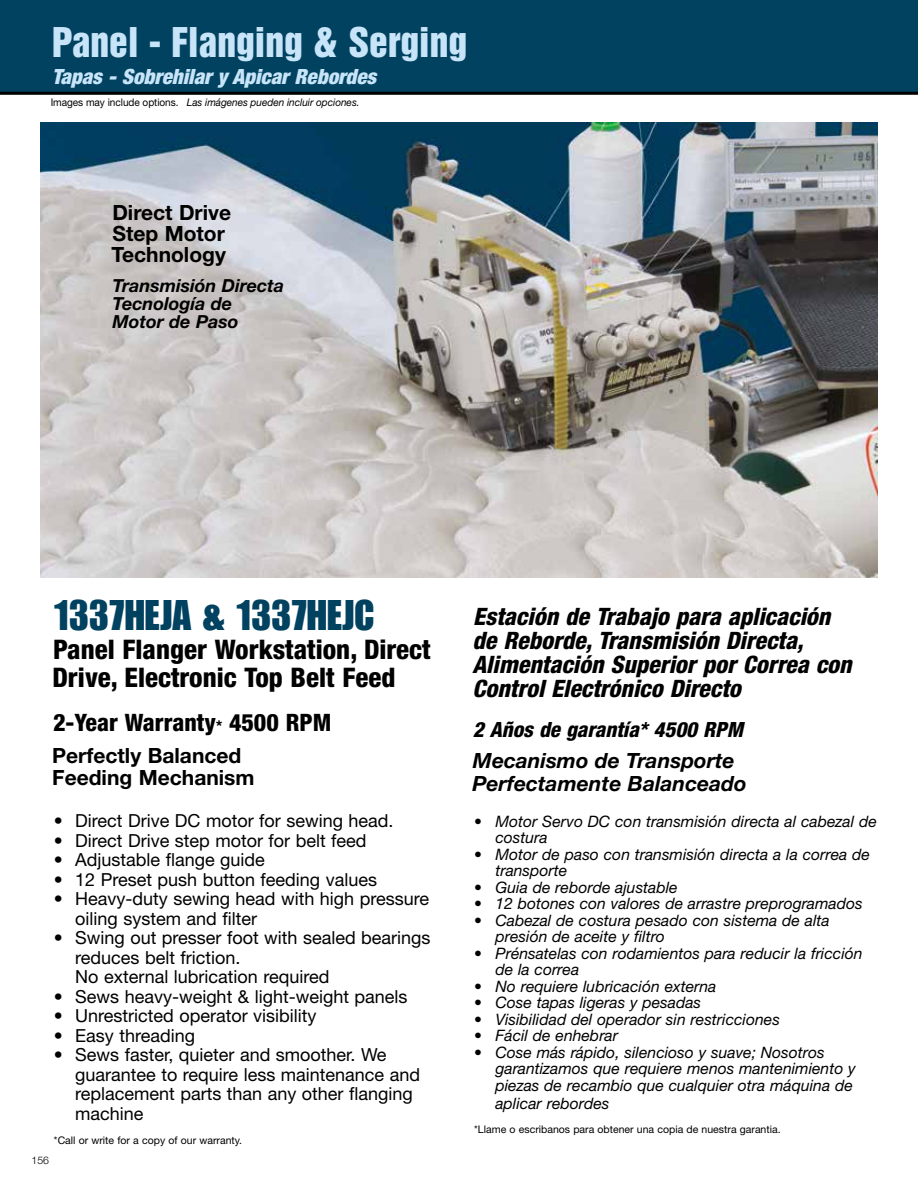
<style>
.page{position:relative;width:918px;height:1188px;background:#fff}
.page>*{position:absolute;margin:0;border:0;box-sizing:border-box;transform-origin:0 0}
.t1{font:42px "Impact LT Std";color:#004260}
.t2{font:37.5px "Helvetica Inserat LT Std";color:#c7e4f8}
.t3{font:800 condensed 27px/28.5px "Helvetica Neue LT Std";color:#000}
.t4{font:italic 800 condensed 24px/24px "Helvetica Neue LT Std";color:#000}
.t5{font:800 condensed 24px "Helvetica Neue LT Std";color:#000}
.t6{font:700 21px/21px "Helvetica Neue LT Std";color:#000}
.t7{font:italic 700 21px/22.5px "Helvetica Neue LT Std";color:#000}
.t8{font:italic 900 condensed 21px "Helvetica Neue LT Std";color:#c7e4f8}
.t9{font:italic 800 condensed 21px "Helvetica Neue LT Std";color:#000}
.t10{font:18px/19.5px "Helvetica Neue LT Std";color:#000}
.t11{font:italic 700 18px/18px "Helvetica Neue LT Std";color:#000}
.t12{font:italic 15.75px/16.5px "Helvetica Neue LT Std";color:#000}
.t13{font:10.5px "Helvetica Neue LT Std";color:#000}
.t14{font:italic 10.5px "Helvetica Neue LT Std";letter-spacing:-.005em;color:#000;scale:.96 1}
.t15{font:300 10.5px "Helvetica Neue LT Std";color:#000}
.s1{font-style:normal}
.s2{font-size:15px}
</style>
<div class="page">
<div style="left:0;top:0;width:918px;height:92px;background:#004260"></div>
<hr style="left:0;top:92px;width:918px;height:3px;background:#000">
<img style="left:41px;top:122px;width:837px;height:456px">
<h2 class="t2" style="left:52px;top:20px;width:416px">Panel - Flanging &amp; Serging</h2>
<h3 class="t8" style="left:52px;top:64px;width:326px">Tapas - Sobrehilar y Apicar Rebordes</h3>
<p class="t14" style="left:51px;top:95px;width:323px"><span class="s1">Images may include options.</span> Las imágenes pueden incluir opciones.</p>
<h3 class="t6" style="left:112px;top:202px;width:121px">Direct Drive<br>Step Motor<br>Technology</h3>
<p class="t11" style="left:112px;top:276px;width:173px">Transmisión Directa<br>Tecnología de<br>Motor de Paso</p>
<h1 class="t1" style="left:53px;top:591px;width:322px">1337HEJA &amp; 1337HEJC</h1>
<h3 class="t3" style="left:52px;top:635px;width:380px">Panel Flanger Workstation, Direct<br>Drive, Electronic Top Belt Feed</h3>
<h3 class="t5" style="left:53px;top:708px;width:280px">2-Year Warranty<span class="s2">*</span> 4500 RPM</h3>
<h3 class="t6" style="left:52px;top:743px;width:204px;line-height:22.5px">Perfectly Balanced<br>Feeding Mechanism</h3>
<p class="t10" style="left:54px;top:811px;width:341px">• Direct Drive DC motor for sewing head.</p>
<p class="t10" style="left:54px;top:830px;width:314px">• Direct Drive step motor for belt feed</p>
<p class="t10" style="left:54px;top:850px;width:212px">• Adjustable flange guide</p>
<p class="t10" style="left:54px;top:869px;width:325px">• 12 Preset push button feeding values</p>
<p class="t10" style="left:75px;top:889px;width:355px;text-indent:-21px">• Heavy-duty sewing head with high pressure oiling system and filter</p>
<p class="t10" style="left:75px;top:928px;width:357px;text-indent:-21px">• Swing out presser foot with sealed bearings reduces belt friction.<br>No external lubrication required</p>
<p class="t10" style="left:54px;top:986px;width:355px">• Sews heavy-weight &amp; light-weight panels</p>
<p class="t10" style="left:54px;top:1006px;width:264px">• Unrestricted operator visibility</p>
<p class="t10" style="left:54px;top:1025px;width:143px">• Easy threading</p>
<p class="t10" style="left:75px;top:1045px;width:346px;text-indent:-21px">• Sews faster, quieter and smoother. We guarantee to require less maintenance and replacement parts than any other flanging machine</p>
<p class="t13" style="left:54px;top:1134px;width:190px">*Call or write for a copy of our warranty.</p>
<p class="t15" style="left:32px;top:1154px;width:19px">156</p>
<h3 class="t4" style="left:473px;top:605px;width:381px">Estación de Trabajo para aplicación de Reborde, Transmisión Directa, Alimentación Superior por Correa con Control Electrónico Directo</h3>
<h3 class="t9" style="left:473px;top:716px;width:272px">2 Años de garantía* 4500 RPM</h3>
<h3 class="t7" style="left:472px;top:749px;width:275px">Mecanismo de Transporte<br>Perfectamente Balanceado</h3>
<p class="t12" style="left:495px;top:812px;width:383px;text-indent:-21px">• Motor Servo DC con transmisión directa al cabezal de costura</p>
<p class="t12" style="left:495px;top:845px;width:376px;text-indent:-21px">• Motor de paso con transmisión directa a la correa de transporte</p>
<p class="t12" style="left:474px;top:878px;width:205px">• Guia de reborde ajustable</p>
<p class="t12" style="left:474px;top:895px;width:390px">• 12 botones con valores de arrastre preprogramados</p>
<p class="t12" style="left:495px;top:911px;width:336px;text-indent:-21px">• Cabezal de costura pesado con sistema de alta presión de aceite y filtro</p>
<p class="t12" style="left:495px;top:945px;width:369px;text-indent:-21px">• Prénsatelas con rodamientos para reducir la fricción de la correa</p>
<p class="t12" style="left:474px;top:978px;width:244px">• No requiere lubricación externa</p>
<p class="t12" style="left:474px;top:994px;width:228px">• Cose tapas ligeras y pesadas</p>
<p class="t12" style="left:474px;top:1011px;width:307px">• Visibilidad del operador sin restricciones</p>
<p class="t12" style="left:474px;top:1027px;width:145px">• Fácil de enhebrar</p>
<p class="t12" style="left:495px;top:1044px;width:362px;text-indent:-21px">• Cose más rápido, silencioso y suave; Nosotros garantizamos que requiere menos mantenimiento y piezas de recambio que cualquier otra máquina de</p>
<p class="t12" style="left:495px;top:1095px;width:115px">aplicar rebordes</p>
<p class="t13" style="left:474px;top:1123px;width:308px">*Llame o escribanos para obtener una copia de nuestra garantia.</p>
</div>
